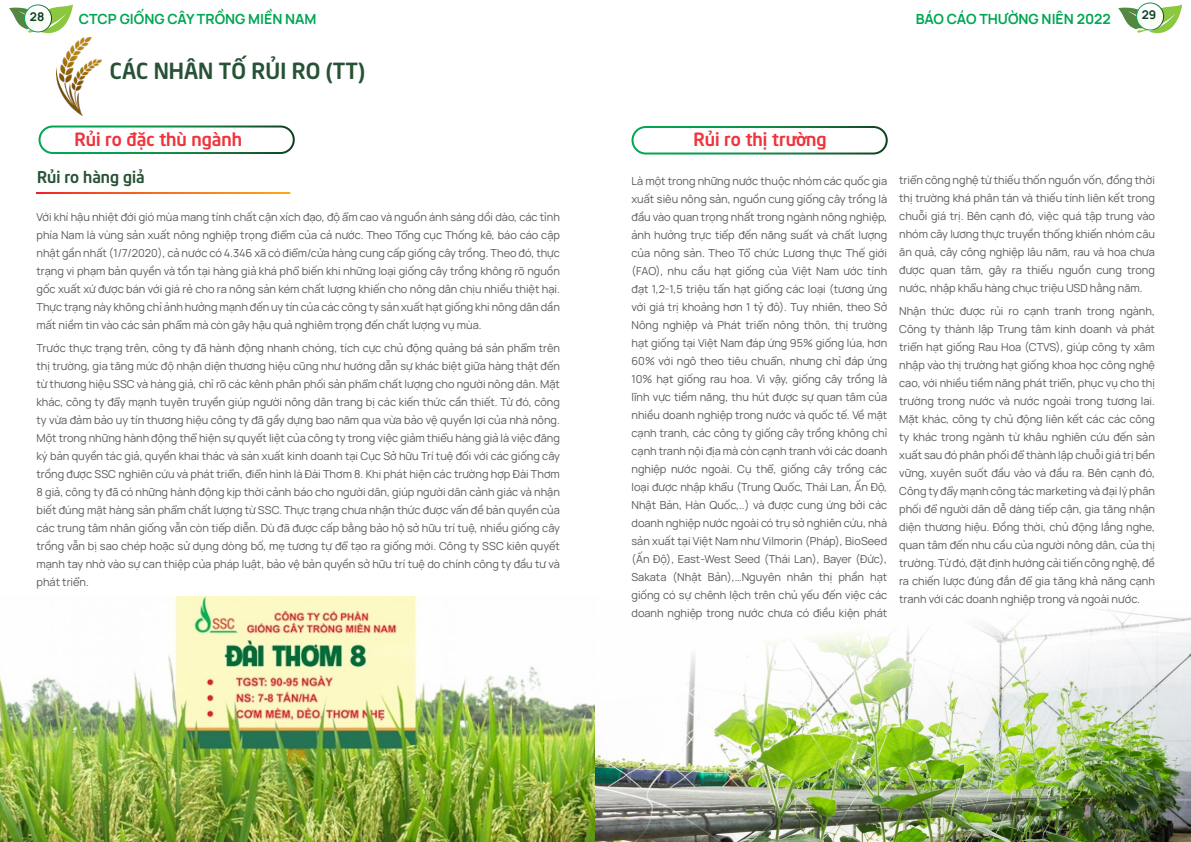
<style>
.page{position:relative;width:1191px;height:842px;background:#fff}
.page>*{position:absolute;margin:0;border:0;box-sizing:border-box;transform-origin:0 0}
.t1{font:700 22px "UTM Neo Sans Intel";color:#275235}
.t2{font:700 18px "UTM Neo Sans Intel";color:#ef343c}
.t3{font:700 16px "UTM Neo Sans Intel";color:#275235}
.t4{font:700 14px "Manrope";color:#00a652}
.t5{font:700 12px "Manrope";color:#0c3d1c}
.t6{font:11px/18px "Manrope";color:#58595b;text-align:justify}
</style>
<div class="page">
<img style="left:0;top:596px;width:594px;height:246px">
<img style="left:595px;top:608px;width:596px;height:234px">
<div style="left:39px;top:126px;width:256px;height:28px;border:2px solid #fff;border-radius:13px"></div>
<img style="left:56px;top:38px;width:45px;height:77px">
<div style="left:631px;top:126px;width:256px;height:29px;border:2px solid #fff;border-radius:13px"></div>
<svg style="left:9px;top:4px;width:64px;height:29px"></svg>
<svg style="left:25px;top:5px;width:27px;height:27px"></svg>
<div style="left:24px;top:4px;width:28px;height:28px;border:1px solid #fff;border-radius:50%"></div>
<svg style="left:1118px;top:4px;width:64px;height:29px"></svg>
<svg style="left:1136px;top:3px;width:27px;height:27px"></svg>
<div style="left:1136px;top:2px;width:28px;height:29px;border:1px solid #fff;border-radius:50%"></div>
<p class="t5" style="left:30px;top:9px;width:16px">28</p>
<p class="t4" style="left:79px;top:10px;width:239px">CTCP GIỐNG CÂY TRỒNG MIỀN NAM</p>
<p class="t4" style="left:915px;top:10px;width:197px">BÁO CÁO THƯỜNG NIÊN 2022</p>
<p class="t5" style="left:1141px;top:7px;width:16px">29</p>
<h1 class="t1" style="left:110px;top:53px;width:257px">CÁC NHÂN TỐ RỦI RO (TT)</h1>
<h2 class="t2" style="left:74px;top:124px;width:169px">Rủi ro đặc thù ngành</h2>
<h3 class="t3" style="left:37px;top:164px;width:109px">Rủi ro hàng giả</h3>
<p class="t6" style="left:37px;top:207px;width:525px">Với khí hậu nhiệt đới gió mùa mang tính chất cận xích đạo, độ ẩm cao và nguồn ánh sáng dồi dào, các tỉnh phía Nam là vùng sản xuất nông nghiệp trọng điểm của cả nước. Theo Tổng cục Thống kê, báo cáo cập nhật gần nhất (1/7/2020), cả nước có 4.346 xã có điểm/cửa hàng cung cấp giống cây trồng. Theo đó, thực trạng vi phạm bản quyền và tồn tại hàng giả khá phổ biến khi những loại giống cây trồng không rõ nguồn gốc xuất xứ được bán với giá rẻ cho ra nông sản kém chất lượng khiến cho nông dân chịu nhiều thiệt hại.<br>Thực trạng này không chỉ ảnh hưởng mạnh đến uy tín của các công ty sản xuất hạt giống khi nông dân dần mất niềm tin vào các sản phẩm mà còn gây hậu quả nghiêm trọng đến chất lượng vụ mùa.</p>
<p class="t6" style="left:37px;top:339px;width:525px">Trước thực trạng trên, công ty đã hành động nhanh chóng, tích cực chủ động quảng bá sản phẩm trên thị trường, gia tăng mức độ nhận diện thương hiệu cũng như hướng dẫn sự khác biệt giữa hàng thật đến từ thương hiệu SSC và hàng giả, chỉ rõ các kênh phân phối sản phẩm chất lượng cho người nông dân. Mặt khác, công ty đẩy mạnh tuyên truyền giúp người nông dân trang bị các kiến thức cần thiết. Từ đó, công ty vừa đảm bảo uy tín thương hiệu công ty đã gầy dựng bao năm qua vừa bảo vệ quyền lợi của nhà nông.<br>Một trong những hành động thể hiện sự quyết liệt của công ty trong việc giảm thiểu hàng giả là việc đăng ký bản quyền tác giả, quyền khai thác và sản xuất kinh doanh tại Cục Sở hữu Trí tuệ đối với các giống cây trồng được SSC nghiên cứu và phát triển, điển hình là Đài Thơm 8. Khi phát hiện các trường hợp Đài Thơm 8 giả, công ty đã có những hành động kịp thời cảnh báo cho người dân, giúp người dân cảnh giác và nhận biết đúng mặt hàng sản phẩm chất lượng từ SSC. Thực trạng chưa nhận thức được vấn đề bản quyền của các trung tâm nhân giống vẫn còn tiếp diễn. Dù đã được cấp bằng bảo hộ sở hữu trí tuệ, nhiều giống cây trồng vẫn bị sao chép hoặc sử dụng dòng bố, mẹ tương tự để tạo ra giống mới. Công ty SSC kiên quyết mạnh tay nhờ vào sự can thiệp của pháp luật, bảo vệ bản quyền sở hữu trí tuệ do chính công ty đầu tư và phát triển.</p>
<h2 class="t2" style="left:693px;top:125px;width:135px">Rủi ro thị trường</h2>
<p class="t6" style="left:631px;top:172px;width:257px">Là một trong những nước thuộc nhóm các quốc gia xuất siêu nông sản, nguồn cung giống cây trồng là đầu vào quan trọng nhất trong ngành nông nghiệp, ảnh hưởng trực tiếp đến năng suất và chất lượng của nông sản. Theo Tổ chức Lương thực Thế giới (FAO), nhu cầu hạt giống của Việt Nam ước tính đạt 1,2-1,5 triệu tấn hạt giống các loại (tương ứng với giá trị khoảng hơn 1 tỷ đô). Tuy nhiên, theo Sở Nông nghiệp và Phát triển nông thôn, thị trường hạt giống tại Việt Nam đáp ứng 95% giống lúa, hơn 60% với ngô theo tiêu chuẩn, nhưng chỉ đáp ứng 10% hạt giống rau hoa. Vì vậy, giống cây trồng là lĩnh vực tiềm năng, thu hút được sự quan tâm của nhiều doanh nghiệp trong nước và quốc tế. Về mặt cạnh tranh, các công ty giống cây trồng không chỉ cạnh tranh nội địa mà còn cạnh tranh với các doanh nghiệp nước ngoài. Cụ thể, giống cây trồng các loại được nhập khẩu (Trung Quốc, Thái Lan, Ấn Độ, Nhật Bản, Hàn Quốc,..) và được cung ứng bởi các doanh nghiệp nước ngoài có trụ sở nghiên cứu, nhà sản xuất tại Việt Nam như Vilmorin (Pháp), BioSeed (Ấn Độ), East-West Seed (Thái Lan), Bayer (Đức), Sakata (Nhật Bản),…Nguyên nhân thị phần hạt giống có sự chênh lệch trên chủ yếu đến việc các doanh nghiệp trong nước chưa có điều kiện phát</p>
<p class="t6" style="left:899px;top:170px;width:257px">triển công nghệ từ thiếu thốn nguồn vốn, đồng thời thị trường khá phân tán và thiếu tính liên kết trong chuỗi giá trị. Bên cạnh đó, việc quá tập trung vào nhóm cây lương thực truyền thống khiến nhóm câu ăn quả, cây công nghiệp lâu năm, rau và hoa chưa được quan tâm, gây ra thiếu nguồn cung trong nước, nhập khẩu hàng chục triệu USD hằng năm.</p>
<p class="t6" style="left:899px;top:302px;width:257px">Nhận thức được rủi ro cạnh tranh trong ngành, Công ty thành lập Trung tâm kinh doanh và phát triển hạt giống Rau Hoa (CTVS), giúp công ty xâm nhập vào thị trường hạt giống khoa học công nghệ cao, với nhiều tiềm năng phát triển, phục vụ cho thị trường trong nước và nước ngoài trong tương lai.<br>Mặt khác, công ty chủ động liên kết các các công ty khác trong ngành từ khâu nghiên cứu đến sản xuất sau đó phân phối để thành lập chuỗi giá trị bền vững, xuyên suốt đầu vào và đầu ra. Bên cạnh đó, Công ty đẩy mạnh công tác marketing và đại lý phân phối để người dân dễ dàng tiếp cận, gia tăng nhận diện thương hiệu. Đồng thời, chủ động lắng nghe, quan tâm đến nhu cầu của người nông dân, của thị trường. Từ đó, đặt định hướng cải tiến công nghệ, đề ra chiến lược đúng đắn để gia tăng khả năng cạnh tranh với các doanh nghiệp trong và ngoài nước.</p>
</div>
